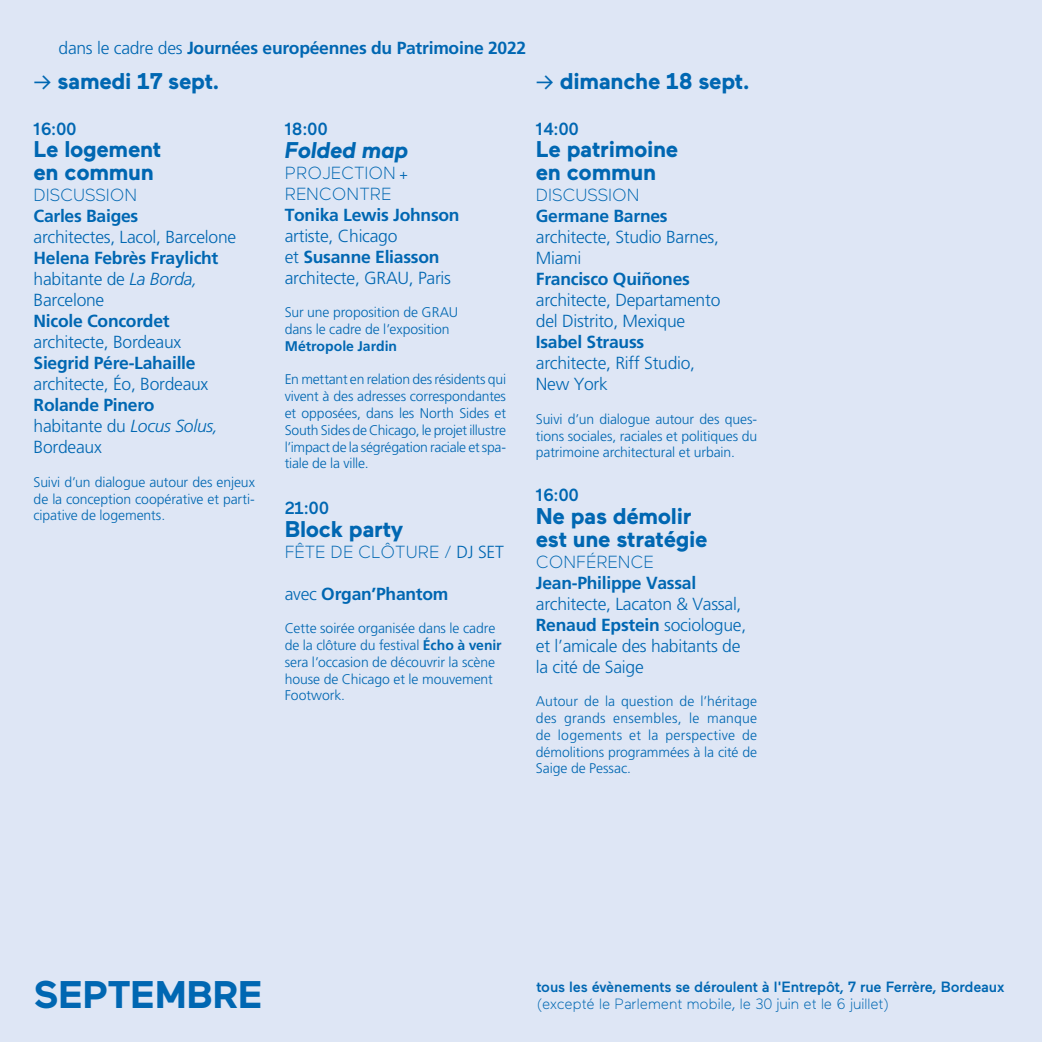
<style>
.page{position:relative;width:1042px;height:1042px;background:#dee6f5}
.page>*{position:absolute;margin:0;border:0;box-sizing:border-box;transform-origin:0 0}
.t1{font:700 38.5px "Maax";letter-spacing:-.015em;color:#0067b2}
.t2{font:700 22.75px/22.8px "Maax";letter-spacing:-.015em;color:#0067b2}
.t3{font:italic 700 22.75px "Maax";letter-spacing:-.015em;color:#0067b2}
.t4{font:300 17.5px/21px "Frutiger LT Std";letter-spacing:-.015em;color:#0067b2}
.t5{font:700 17.5px/21px "Frutiger LT Std";letter-spacing:-.015em;color:#0067b2}
.t6{font:300 17.5px/21px "Maax";color:#0067b2}
.t7{font:500 17.5px "Maax";letter-spacing:-.015em;color:#0067b2}
.t8{font:500 14.88px "Maax";letter-spacing:-.01em;color:#0067b2}
.t9{font:300 14.88px "Maax";color:#0067b2}
.t10{font:300 14px/16.8px "Frutiger LT Std";letter-spacing:-.01em;color:#0067b2;text-align:justify}
.t11{font:700 14px "Frutiger LT Std";color:#0067b2}
.s1{font-weight:300}
.s2{font-weight:400}
.s3{font-weight:300;font-style:italic}
.s4{font-weight:700}
.s5{font-style:italic}
.s6{font-family:"Frutiger LT Std";font-size:14px}
.s7{font-family:"Frutiger LT Std"}
</style>
<div class="page">
<p class="t5" style="left:59px;top:37px;width:469px"><span class="s1">dans le cadre des</span> Journées européennes du Patrimoine 2022</p>
<h2 class="t2" style="left:34px;top:68px;width:187px"><span class="s2">→</span> samedi 17 sept.</h2>
<p class="t7" style="left:34px;top:116px;width:45px">16:00</p>
<h2 class="t2" style="left:34px;top:136px;width:129px">Le logement en commun</h2>
<p class="t6" style="left:34px;top:184px;width:105px">DISCUSSION</p>
<p class="t5" style="left:34px;top:206px;width:106px">Carles Baiges</p>
<p class="t4" style="left:34px;top:227px;width:204px">architectes, Lacol, Barcelone</p>
<p class="t5" style="left:34px;top:248px;width:186px">Helena Febrès Fraylicht <span class="s1">habitante de</span> <span class="s3">La Borda,<br></span><span class="s1">Barcelone</span></p>
<p class="t5" style="left:34px;top:311px;width:138px">Nicole Concordet</p>
<p class="t4" style="left:34px;top:332px;width:149px">architecte, Bordeaux</p>
<p class="t5" style="left:34px;top:353px;width:164px">Siegrid Pére-Lahaille</p>
<p class="t4" style="left:34px;top:374px;width:176px">architecte, Éo, Bordeaux</p>
<p class="t4" style="left:34px;top:395px;width:186px"><span class="s4">Rolande Pinero </span>habitante du <span class="s5">Locus Solus,<br></span>Bordeaux</p>
<p class="t10" style="left:34px;top:474px;width:223px">Suivi d’un dialogue autour des enjeux de la conception coopérative et parti&shy;cipative de logements.</p>
<p class="t7" style="left:285px;top:116px;width:45px">18:00</p>
<h2 class="t3" style="left:285px;top:133px;width:125px">Folded map</h2>
<p class="t6" style="left:285px;top:161px;width:125px">PROJECTION <span class="s6">+<br></span>RENCONTRE</p>
<p class="t5" style="left:285px;top:204px;width:176px">Tonika Lewis Johnson</p>
<p class="t4" style="left:285px;top:225px;width:168px">artiste, Chicago<br>et <span class="s4">Susanne Eliasson </span>architecte, GRAU, Paris</p>
<p class="t10" style="left:285px;top:304px;width:175px">Sur une proposition de GRAU dans le cadre de l’exposition</p>
<p class="t11" style="left:285px;top:338px;width:114px">Métropole Jardin</p>
<p class="t10" style="left:285px;top:371px;width:223px">En mettant en relation des résidents qui vivent à des adresses correspondantes et opposées, dans les North Sides et South Sides de Chicago, le projet illustre l’impact de la ségrégation raciale et spa&shy;tiale de la ville.</p>
<p class="t7" style="left:285px;top:495px;width:46px">21:00</p>
<h2 class="t2" style="left:285px;top:515px;width:120px">Block party</h2>
<p class="t6" style="left:285px;top:540px;width:221px">FÊTE DE CLÔTURE / <span class="s7">DJ SET</span></p>
<p class="t5" style="left:285px;top:583px;width:165px"><span class="s1">avec</span> Organ’Phantom</p>
<p class="t10" style="left:285px;top:620px;width:218px;text-align:left">Cette soirée organisée dans le cadre de la clôture du festival <span class="s4">Écho à venir </span>sera l’occasion de découvrir la scène house de Chicago et le mouvement<br>Footwork.</p>
<h2 class="t2" style="left:536px;top:68px;width:215px"><span class="s2">→</span> dimanche 18 sept.</h2>
<p class="t7" style="left:536px;top:116px;width:45px">14:00</p>
<h2 class="t2" style="left:536px;top:136px;width:144px">Le patrimoine en commun</h2>
<p class="t6" style="left:536px;top:184px;width:105px">DISCUSSION</p>
<p class="t5" style="left:536px;top:206px;width:133px">Germane Barnes</p>
<p class="t4" style="left:536px;top:227px;width:185px">architecte, Studio Barnes,<br>Miami</p>
<p class="t5" style="left:536px;top:269px;width:155px">Francisco Quiñones</p>
<p class="t4" style="left:536px;top:290px;width:186px">architecte, Departamento del Distrito, Mexique</p>
<p class="t5" style="left:536px;top:332px;width:110px">Isabel Strauss</p>
<p class="t4" style="left:536px;top:353px;width:161px">architecte, Riff Studio,<br>New York</p>
<p class="t10" style="left:536px;top:411px;width:223px">Suivi d’un dialogue autour des ques&shy;tions sociales, raciales et politiques du patrimoine architectural et urbain.</p>
<p class="t7" style="left:536px;top:483px;width:45px">16:00</p>
<h2 class="t2" style="left:536px;top:502px;width:173px">Ne pas démolir est une stratégie</h2>
<p class="t6" style="left:536px;top:550px;width:119px">CONFÉRENCE</p>
<p class="t5" style="left:536px;top:572px;width:162px">Jean-Philippe Vassal</p>
<p class="t4" style="left:536px;top:593px;width:212px">architecte, Lacaton &amp; Vassal,<br><span class="s4">Renaud Epstein</span> sociologue, et l’amicale des habitants de la cité de Saige</p>
<p class="t10" style="left:536px;top:693px;width:223px">Autour de la question de l’héritage des grands ensembles, le manque de logements et la perspective de démolitions programmées à la cité de Saige de Pessac.</p>
<h1 class="t1" style="left:34px;top:966px;width:231px">SEPTEMBRE</h1>
<p class="t8" style="left:536px;top:976px;width:469px">tous les évènements se déroulent à l'Entrepôt, 7 rue Ferrère, Bordeaux</p>
<p class="t9" style="left:536px;top:994px;width:355px">(excepté le Parlement mobile, le 30 juin et le 6 juillet)</p>
</div>
